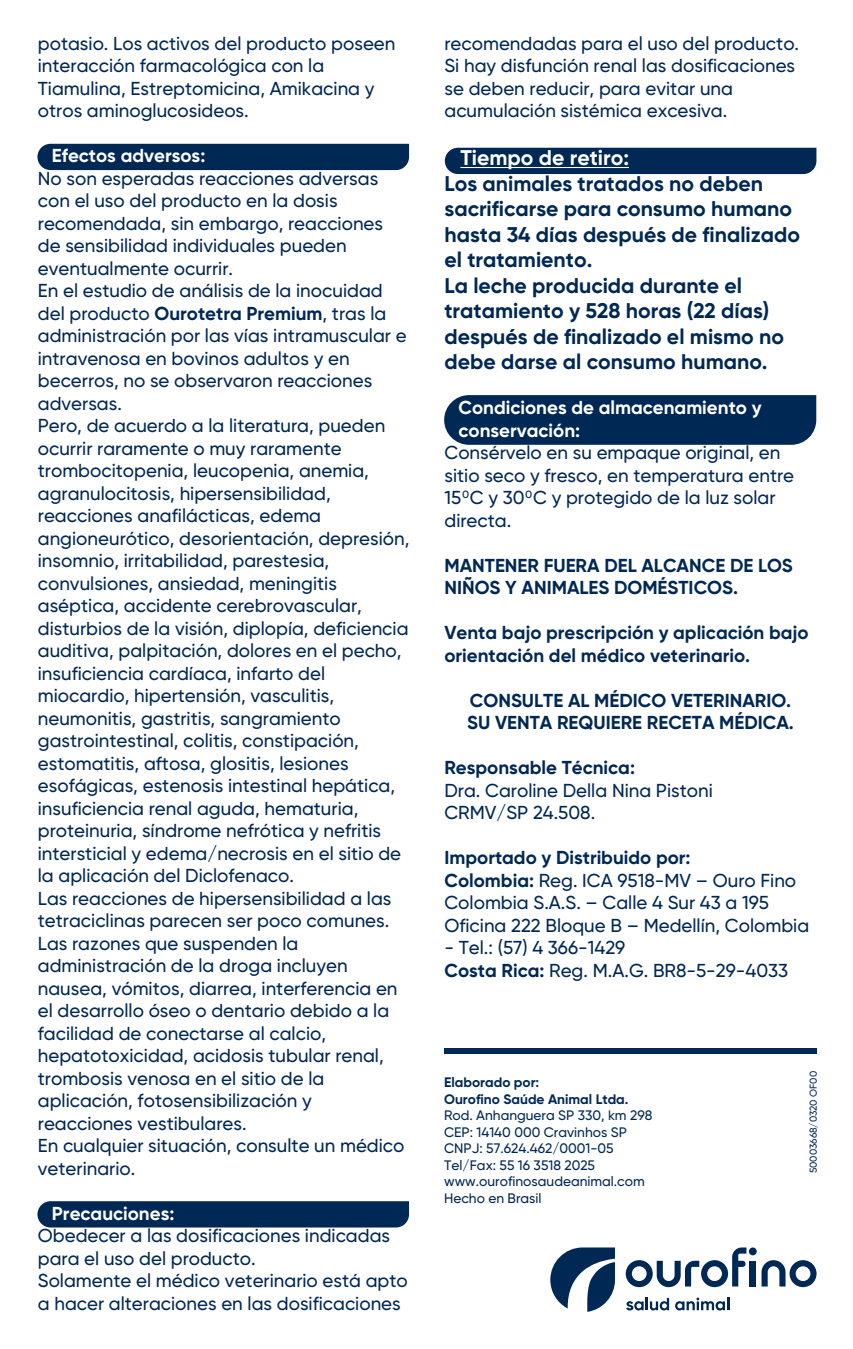
<style>
.page{position:relative;width:853px;height:1349px;background:#fff}
.page>*{position:absolute;margin:0;border:0;box-sizing:border-box;transform-origin:0 0}
.t1{font:700 21.25px/25.5px "Gilroy";color:#002855}
.t2{font:700 21.25px "Gilroy";color:#fff}
.t3{font:500 18.75px/22.5px "Gilroy";color:#002855}
.t4{font:700 18.75px/22.5px "Gilroy";color:#002855}
.t5{font:700 18.75px/22.5px "Gilroy";color:#fff}
.t6{font:500 13.75px/16.5px "Gilroy";color:#002855}
.t7{font:700 13.75px/16.5px "Gilroy";color:#002855}
.t8{font:500 10px "Gilroy";color:#002855}
.s1{font-weight:700}
.s2{font-family:"DIN";font-weight:400}
</style>
<div class="page">
<div style="left:444px;top:395px;width:372px;height:50px;background:#002855"></div>
<div style="left:37px;top:144px;width:372px;height:26px;background:#002855"></div>
<div style="left:445px;top:148px;width:371px;height:26px;background:#002855"></div>
<div style="left:37px;top:1201px;width:372px;height:26px;background:#002855"></div>
<hr style="left:460px;top:167px;width:169px;height:1px;background:#fff">
<div style="left:444px;top:1048px;width:372px;height:5px;background:#002855"></div>
<svg style="left:550px;top:1247px;width:65px;height:65px"></svg>
<svg style="left:761px;top:1260px;width:55px;height:27px"></svg>
<svg style="left:626px;top:1247px;width:120px;height:40px"></svg>
<div style="left:750px;top:1261px;width:6px;height:25px;background:#002855"></div>
<div style="left:749px;top:1247px;width:8px;height:8px;background:#002855;border-radius:50%"></div>
<svg style="left:626px;top:1297px;width:43px;height:13px"></svg>
<svg style="left:675px;top:1297px;width:54px;height:13px"></svg>
<p class="t3" style="left:38px;top:32px;width:359px">potasio. Los activos del producto poseen interacción farmacológica con la Tiamulina, Estreptomicina, Amikacina y otros aminoglucosideos.</p>
<p class="t5" style="left:52px;top:144px;width:155px">Efectos adversos:</p>
<p class="t3" style="left:38px;top:167px;width:373px">No son esperadas reacciones adversas con el uso del producto en la dosis recomendada, sin embargo, reacciones de sensibilidad individuales pueden eventualmente ocurrir.<br>En el estudio de análisis de la inocuidad del producto <span class="s1">Ourotetra Premium</span>, tras la administración por las vías intramuscular e intravenosa en bovinos adultos y en becerros, no se observaron reacciones adversas.<br>Pero, de acuerdo a la literatura, pueden ocurrir raramente o muy raramente trombocitopenia, leucopenia, anemia, agranulocitosis, hipersensibilidad, reacciones anafilácticas, edema angioneurótico, desorientación, depresión, insomnio, irritabilidad, parestesia, convulsiones, ansiedad, meningitis aséptica, accidente cerebrovascular, disturbios de la visión, diplopía, deficiencia auditiva, palpitación, dolores en el pecho, insuficiencia cardíaca, infarto del miocardio, hipertensión, vasculitis, neumonitis, gastritis, sangramiento gastrointestinal, colitis, constipación, estomatitis, aftosa, glositis, lesiones esofágicas, estenosis intestinal hepática, insuficiencia renal aguda, hematuria, proteinuria, síndrome nefrótica y nefritis intersticial y edema/necrosis en el sitio de la aplicación del Diclofenaco.<br>Las reacciones de hipersensibilidad a las tetraciclinas parecen ser poco comunes.<br>Las razones que suspenden la administración de la droga incluyen nausea, vómitos, diarrea, interferencia en el desarrollo óseo o dentario debido a la facilidad de conectarse al calcio, hepatotoxicidad, acidosis tubular renal, trombosis venosa en el sitio de la aplicación, fotosensibilización y reacciones vestibulares.<br>En cualquier situación, consulte un médico veterinario.</p>
<p class="t5" style="left:52px;top:1202px;width:124px">Precauciones:</p>
<p class="t3" style="left:38px;top:1224px;width:371px">Obedecer a las dosificaciones indicadas para el uso del producto.<br>Solamente el médico veterinario está apto a hacer alteraciones en las dosificaciones</p>
<p class="t3" style="left:444px;top:32px;width:356px">recomendadas para el uso del producto.<br>Si hay disfunción renal las dosificaciones se deben reducir, para evitar una acumulación sistémica excesiva.</p>
<p class="t2" style="left:460px;top:145px;width:170px">Tiempo de retiro:</p>
<p class="t1" style="left:444px;top:171px;width:357px">Los animales tratados no deben sacrificarse para consumo humano hasta 34 días después de finalizado el tratamiento.<br>La leche producida durante el tratamiento y 528 horas (22 días) después de finalizado el mismo no debe darse al consumo humano.</p>
<p class="t5" style="left:458px;top:396px;width:304px">Condiciones de almacenamiento y conservación:</p>
<p class="t3" style="left:444px;top:441px;width:351px">Consérvelo en su empaque original, en sitio seco y fresco, en temperatura entre<br>15<span class="s2">º</span>C y 30<span class="s2">º</span>C y protegido de la luz solar directa.</p>
<p class="t4" style="left:444px;top:554px;width:350px">MANTENER FUERA DEL ALCANCE DE LOS<br>NIÑOS Y ANIMALES DOMÉSTICOS.</p>
<p class="t4" style="left:444px;top:621px;width:366px">Venta bajo prescripción y aplicación bajo orientación del médico veterinario.</p>
<p class="t4" style="left:467px;top:689px;width:328px">CONSULTE AL MÉDICO VETERINARIO.<br>SU VENTA REQUIERE RECETA MÉDICA.</p>
<p class="t4" style="left:444px;top:756px;width:192px">Responsable Técnica:</p>
<p class="t3" style="left:444px;top:779px;width:270px">Dra. Caroline Della Nina Pistoni<br>CRMV/SP 24.508.</p>
<p class="t3" style="left:444px;top:846px;width:366px"><span class="s1">Importado y Distribuido por:<br>Colombia:</span> Reg. ICA 9518-MV – Ouro Fino Colombia S.A.S. – Calle 4 Sur 43 a 195<br>Oficina 222 Bloque B – Medellín, Colombia</p>
<p class="t3" style="left:444px;top:936px;width:345px">- Tel.: (57) 4 366-1429<br><span class="s1">Costa Rica:</span> Reg. M.A.G. BR8-5-29-4033</p>
<p class="t7" style="left:444px;top:1074px;width:186px">Elaborado por:<br>Ourofino Saúde Animal Ltda.</p>
<p class="t6" style="left:444px;top:1107px;width:210px">Rod. Anhanguera SP 330, km 298<br>CEP: 14140 000 Cravinhos SP<br>CNPJ: 57.624.462/0001-05<br>Tel/Fax: 55 16 3518 2025 www.ourofinosaudeanimal.com<br>Hecho en Brasil</p>
<p class="t8" style="left:807px;top:1173px;width:103px;rotate:-90deg">50003668/0320 OF00</p>
</div>
